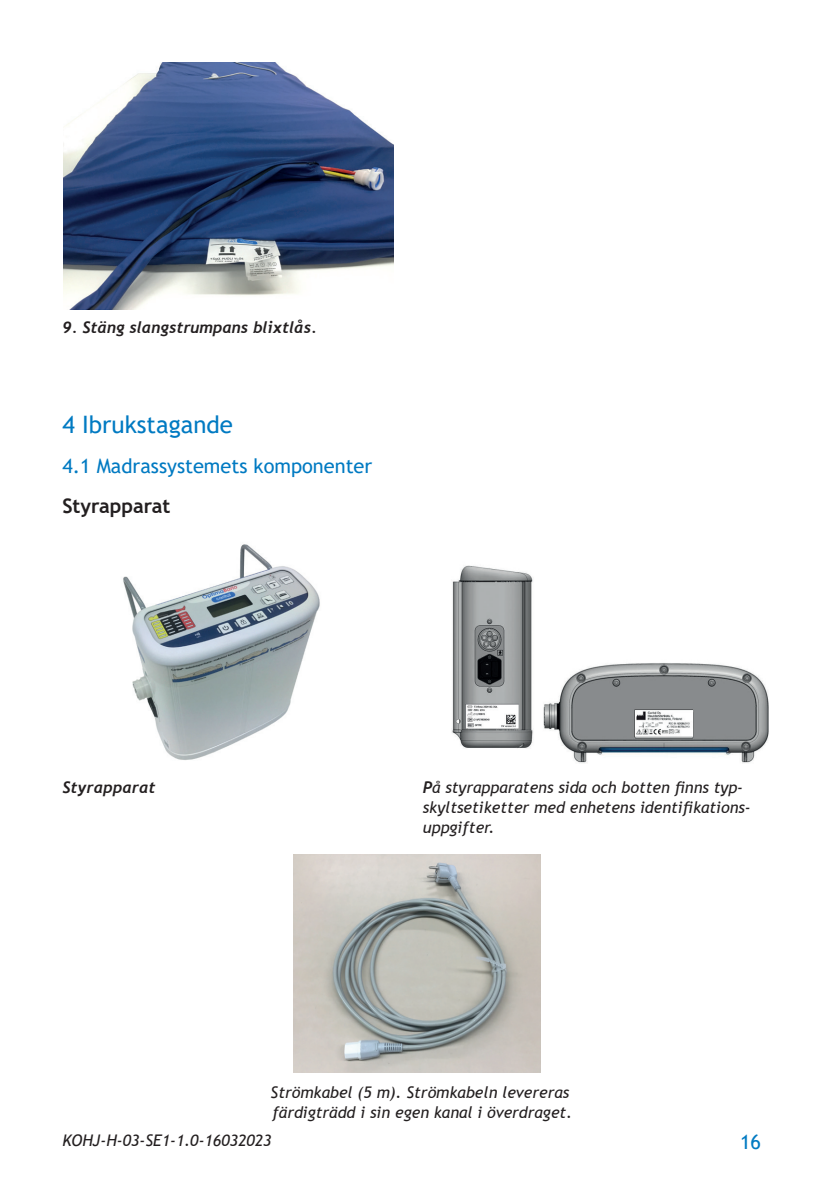
<style>
.page{position:relative;width:840px;height:1191px;background:#fff}
.page>*{position:absolute;margin:0;border:0;box-sizing:border-box;transform-origin:0 0}
.t1{font:24px "Trebuchet MS";color:#007ac2}
.t2{font:20px "Trebuchet MS";color:#007ac2}
.t3{font:700 20px "Trebuchet MS";color:#231f20}
.t4{font:italic 16px/20px "Trebuchet MS";color:#231f20}
.t5{font:italic 700 16px "Trebuchet";color:#231f20}
.s1{font-family:"Trebuchet";font-weight:700}
</style>
<div class="page">
<img style="left:64px;top:62px;width:329px;height:247px">
<img style="left:123px;top:544px;width:197px;height:216px">
<img style="left:451px;top:565px;width:318px;height:198px">
<img style="left:634px;top:709px;width:58px;height:27px">
<img style="left:293px;top:855px;width:247px;height:217px">
<p class="t5" style="left:62px;top:317px;width:256px">9. Stäng slangstrumpans blixtlås.</p>
<h1 class="t1" style="left:62px;top:409px;width:172px">4 Ibrukstagande</h1>
<p class="t2" style="left:62px;top:453px;width:311px">4.1 Madrassystemets komponenter</p>
<p class="t3" style="left:62px;top:494px;width:109px">Styrapparat</p>
<p class="t5" style="left:62px;top:777px;width:94px">Styrapparat</p>
<p class="t4" style="left:422px;top:777px;width:329px"><span class="s1">P</span>å styrapparatens sida och botten finns typ&shy;skyltsetiketter med enhetens identifikations&shy;uppgifter.</p>
<p class="t4" style="left:270px;top:1081px;width:303px">Strömkabel (5 m). Strömkabeln levereras färdigträdd i sin egen kanal i överdraget.</p>
<p class="t4" style="left:62px;top:1130px;width:211px">KOHJ-H-03-SE1-1.0-16032023</p>
<p class="t2" style="left:739px;top:1129px;width:22px">16</p>
</div>
